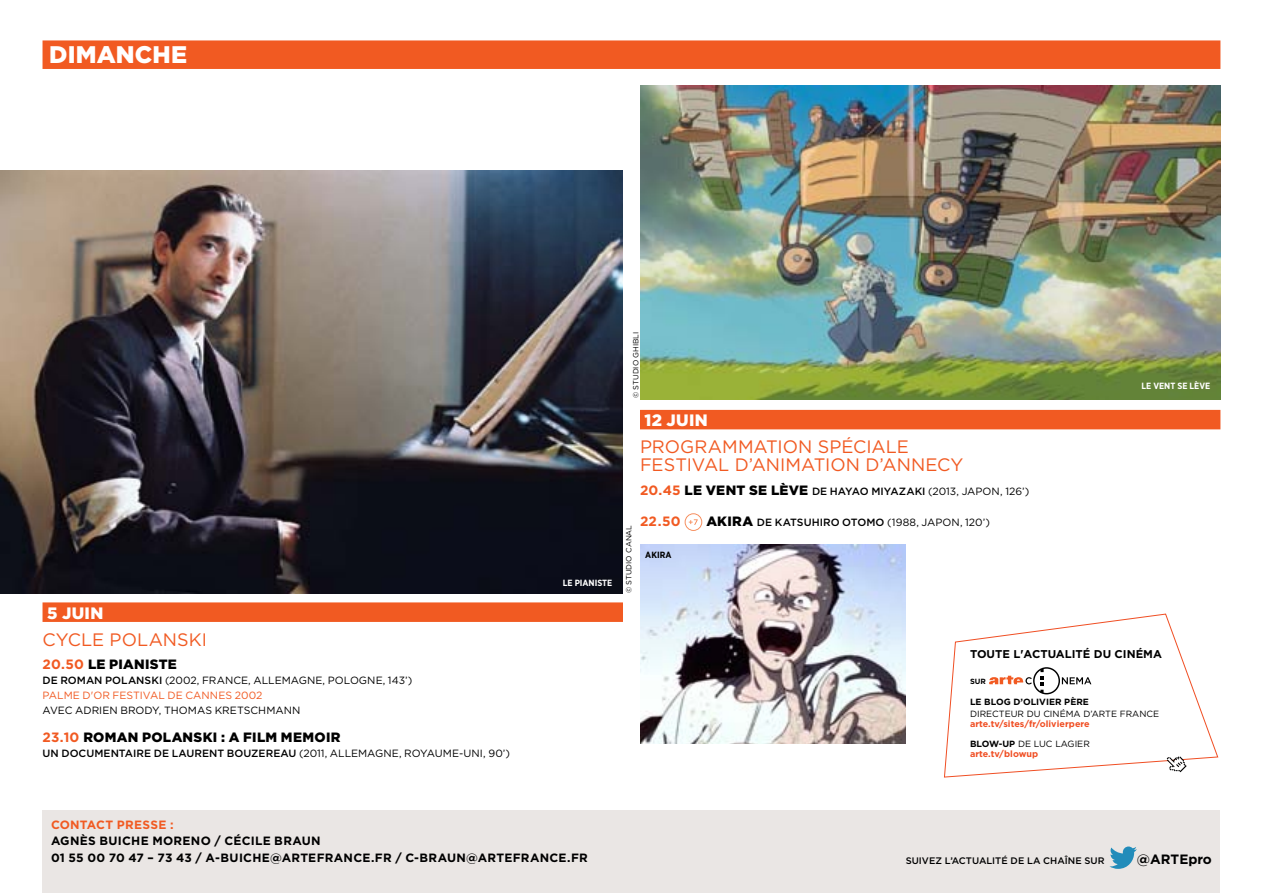
<style>
.page{position:relative;width:1263px;height:893px;background:#fff}
.page>*{position:absolute;margin:0;border:0;box-sizing:border-box;transform-origin:0 0}
.t1{font:900 24px "Gotham";color:#fff}
.t2{font:18px/18px "Gotham";color:#f15a22}
.t3{font:900 16.5px "Gotham";letter-spacing:.02em;color:#fff}
.t4{font:900 13.5px "Gotham";letter-spacing:.02em;color:#000}
.t5{font:700 13.5px "Gotham";color:#000}
.t6{font:700 13.5px "Gotham";color:#f15a22}
.t7{font:700 12px/16.5px "Gotham";letter-spacing:.02em;color:#000}
.t8{font:700 12px "Gotham";letter-spacing:.025em;color:#f15a22}
.t9{font:700 11.25px "Gotham";color:#000}
.t10{font:10.5px/15px "Gotham";color:#000}
.t11{font:500 10.5px "Gotham";letter-spacing:.005em;color:#000}
.t12{font:500 9.45px "Gotham";color:#000}
.t13{font:700 9px/19.5px "Gotham";letter-spacing:.005em;color:#f04e23}
.t14{font:9px "Gotham";color:#000}
.t15{font:700 9px "Gotham Narrow";color:#fff}
.t16{font:700 9px "Gotham";color:#000}
.t17{font:700 9px "Gotham Narrow";color:#000}
.t18{font:7.5px "Gotham";color:#000}
.t19{font:700 7.5px "Gotham";color:#000}
.s1{font-weight:700;color:#f15a22}
.s2{font-weight:500}
.s3{color:#f15a22}
.s4{font-weight:400}
.s5{font-weight:700;font-size:13.5px;color:#f15a22}
.s6{font-weight:900;font-size:13.5px}
.s7{color:#000}
.s8{font-weight:400;color:#000}
</style>
<div class="page">
<div style="left:43px;top:40px;width:1177px;height:29px;background:#f15a22"></div>
<div style="left:43px;top:810px;width:1177px;height:83px;background:#eae6e4"></div>
<svg style="left:1109px;top:846px;width:28px;height:23px"></svg>
<svg style="left:944px;top:613px;width:275px;height:165px"></svg>
<div style="left:987px;top:667px;width:113px;height:31px;background:#fff"></div>
<svg style="left:989px;top:667px;width:102px;height:27px"></svg>
<svg style="left:1167px;top:756px;width:20px;height:16px"></svg>
<div style="left:640px;top:410px;width:580px;height:19px;background:#f15a22"></div>
<svg style="left:685px;top:513px;width:17px;height:18px"></svg>
<img style="left:0;top:170px;width:623px;height:424px">
<div style="left:43px;top:602px;width:580px;height:20px;background:#f15a22"></div>
<img style="left:640px;top:85px;width:580px;height:314px">
<img style="left:640px;top:545px;width:266px;height:198px">
<h1 class="t1" style="left:49px;top:38px;width:37px">DIMANCHE</h1>
<h3 class="t3" style="left:47px;top:601px;width:58px">5 JUIN</h3>
<h2 class="t2" style="left:43px;top:630px;width:166px">CYCLE POLANSKI</h2>
<p class="t4" style="left:43px;top:655px;width:136px"><span class="s1">20.50</span> LE PIANISTE</p>
<p class="t10" style="left:43px;top:673px;width:371px"><span class="s2">DE ROMAN POLANSKI</span> (2002, FRANCE, ALLEMAGNE, POLOGNE, 143’)<br><span class="s3">PALM E D'OR FESTIVAL D E CANNES 2002</span></p>
<p class="t10" style="left:43px;top:703px;width:259px">AVEC AD RIEN BRODY, THOMAS KRETSCHMANN</p>
<p class="t4" style="left:43px;top:728px;width:299px"><span class="s1">23.10</span> ROMAN POLANSKI : A FILM MEMOIR</p>
<p class="t11" style="left:43px;top:747px;width:469px">UN DOCUM ENTAIRE DE LAURENT BOUZEREAU <span class="s4">(2011, ALLEMAGNE, ROYAUM E-U NI, 90’)</span></p>
<p class="t15" style="left:563px;top:577px;width:51px">LE PIANISTE</p>
<p class="t18" style="left:631px;top:398px;width:68px;rotate:-90deg">© STUDIO GHIBLI</p>
<p class="t18" style="left:624px;top:593px;width:70px;rotate:-90deg">© STUD IO CANAL</p>
<h3 class="t3" style="left:644px;top:409px;width:65px">12 JUIN</h3>
<h2 class="t2" style="left:640px;top:438px;width:325px">PROGRAMMATION SPÉCIALE<br>FESTIVAL D’ANIMATION D’ANNECY</h2>
<p class="t10" style="left:640px;top:483px;width:391px"><span class="s5">20.45</span> <span class="s6">LE VENT SE LÈVE</span> <span class="s2">DE HAYAO MIYAZAKI</span> (2013, JAPON, 126’)</p>
<p class="t6" style="left:640px;top:513px;width:42px">22.50</p>
<p class="t10" style="left:706px;top:515px;width:285px"><span class="s6">AKIRA</span> <span class="s2">DE KATSUH IRO OTOM O</span> (1988, JAPON, 120’)</p>
<p class="t17" style="left:645px;top:549px;width:28px">AKIRA</p>
<p class="t15" style="left:1141px;top:380px;width:70px">LE VENT SE LÈVE</p>
<p class="t9" style="left:970px;top:647px;width:193px">TOUTE L'ACTUALITÉ DU CINÉMA</p>
<p class="t19" style="left:970px;top:677px;width:17px">SUR</p>
<p class="t16" style="left:970px;top:696px;width:73px">LE BLOG D’OLIVIER</p>
<p class="t16" style="left:1064px;top:696px;width:7px">PÈRE</p>
<p class="t14" style="left:970px;top:708px;width:191px">DIRECTEUR DU CINÉMA D’ARTE FRANCE</p>
<p class="t13" style="left:970px;top:714px;width:121px">ARTE.TV/SITES/FR/OLIVIERPERE<br><span class="s7">BLOW-UP</span> <span class="s8">DE LUC LAGIER</span></p>
<p class="t13" style="left:970px;top:744px;width:70px">ARTE.TV/BLOWUP</p>
<p class="t8" style="left:51px;top:816px;width:124px">CONTACT PRESSE :</p>
<p class="t7" style="left:51px;top:832px;width:538px">AGNÈS BUICH E MORENO / CÉCILE BRAUN<br>01 55 00 70 47 – 73 43 / A-BUICH E@ARTEFRANCE.FR / C-BRAUN@ARTEFRANCE.FR</p>
<p class="t12" style="left:906px;top:855px;width:200px">SUIVEZ L’ACTUALITÉ DE LA CHAÎNE SUR</p>
<p class="t5" style="left:1137px;top:850px;width:76px">@ARTEPRO</p>
</div>
